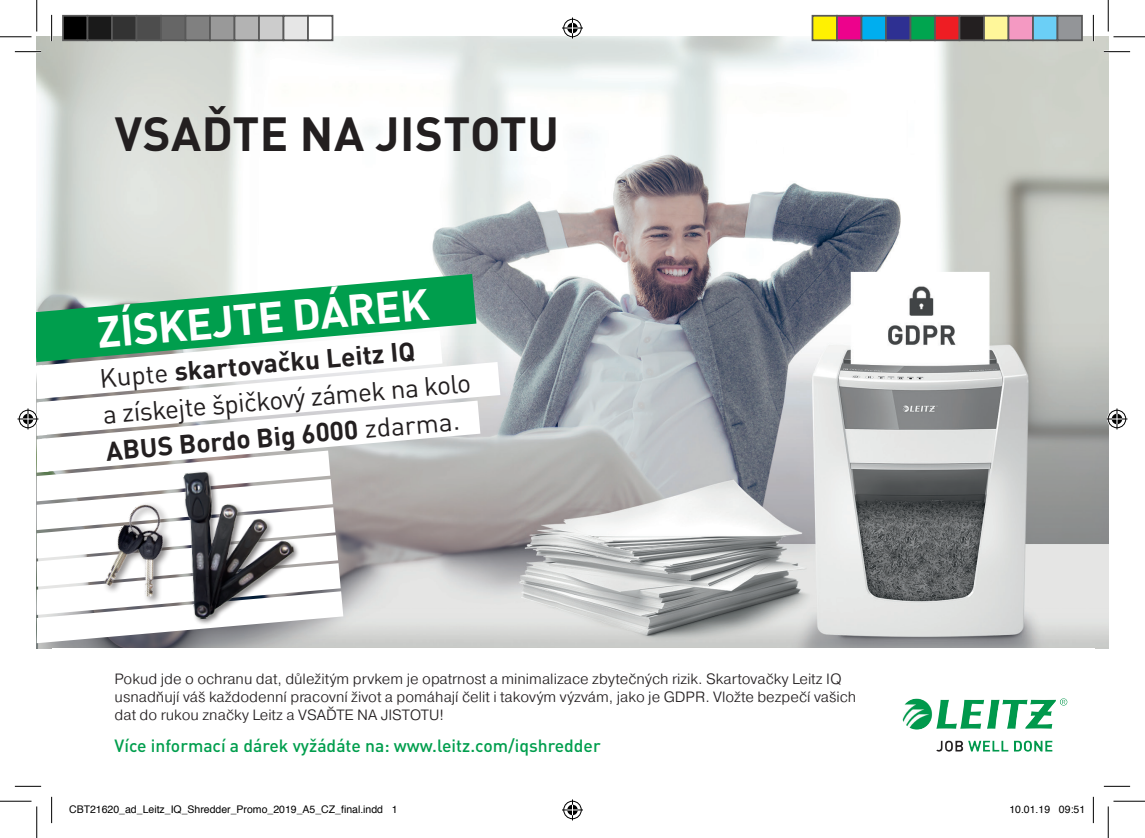
<style>
.page{position:relative;width:1145px;height:838px;background:#fff}
.page>*{position:absolute;margin:0;border:0;box-sizing:border-box;transform-origin:0 0}
.t1{font:700 47.25px "DIN Pro";letter-spacing:.01em;color:#231f20}
.t2{font:700 43.23px "DIN Pro";color:#fff}
.t3{font:26.25px/36.6px "DIN Pro";color:#231f20}
.t4{font:500 17.5px "DIN Pro";color:#009e4d}
.t5{font:300 14.88px/17.8px "Pragmatica";color:#231f20}
.t6{font:10.5px "Helvetica";color:#000}
.s1{font-weight:700}
</style>
<div class="page">
<img style="left:37px;top:37px;width:1071px;height:611px">
<svg style="left:515px;top:342px;width:20px;height:112px;background:#969ea5"></svg>
<svg style="left:343px;top:391px;width:172px;height:100px"></svg>
<svg style="left:37px;top:245px;width:491px;height:146px"></svg>
<img style="left:902px;top:698px;width:165px;height:31px">
<hr style="left:15px;top:51px;width:26px;height:2px;background:#fff">
<hr style="left:1104px;top:51px;width:26px;height:2px;background:#fff">
<hr style="left:51px;top:15px;width:2px;height:26px;background:#fff">
<hr style="left:1092px;top:15px;width:2px;height:26px;background:#fff">
<svg style="left:15px;top:51px;width:26px;height:1px"></svg>
<svg style="left:1104px;top:51px;width:26px;height:1px"></svg>
<svg style="left:15px;top:786px;width:26px;height:1px"></svg>
<svg style="left:1104px;top:786px;width:26px;height:1px"></svg>
<svg style="left:51px;top:15px;width:1px;height:26px"></svg>
<svg style="left:51px;top:796px;width:1px;height:27px"></svg>
<svg style="left:1093px;top:15px;width:1px;height:26px"></svg>
<svg style="left:1093px;top:796px;width:1px;height:27px"></svg>
<hr style="left:0;top:36px;width:32px;height:1px;background:#000">
<hr style="left:1113px;top:36px;width:32px;height:1px;background:#000">
<hr style="left:0;top:800px;width:32px;height:1px;background:#000">
<hr style="left:1113px;top:800px;width:32px;height:1px;background:#000">
<hr style="left:36px;top:0;width:1px;height:31px;background:#000">
<hr style="left:36px;top:806px;width:1px;height:31px;background:#000">
<hr style="left:1108px;top:0;width:1px;height:31px;background:#000">
<hr style="left:1108px;top:806px;width:1px;height:31px;background:#000">
<svg style="left:562px;top:18px;width:21px;height:21px"></svg>
<svg style="left:562px;top:799px;width:21px;height:21px"></svg>
<svg style="left:18px;top:365px;width:325px;height:278px"></svg>
<svg style="left:1106px;top:408px;width:21px;height:21px"></svg>
<div style="left:63px;top:16px;width:25px;height:24px;background:#000"></div>
<div style="left:62px;top:15px;width:26px;height:26px;border:2px solid #595959"></div>
<div style="left:88px;top:16px;width:24px;height:24px;background:#1a1a1a"></div>
<div style="left:87px;top:15px;width:26px;height:26px;border:2px solid #595959"></div>
<div style="left:112px;top:16px;width:25px;height:24px;background:#333"></div>
<div style="left:111px;top:15px;width:26px;height:26px;border:2px solid #595959"></div>
<div style="left:137px;top:16px;width:24px;height:24px;background:#4d4d4d"></div>
<div style="left:136px;top:15px;width:26px;height:26px;border:2px solid #595959"></div>
<div style="left:161px;top:16px;width:25px;height:24px;background:#666"></div>
<div style="left:160px;top:15px;width:26px;height:26px;border:2px solid #595959"></div>
<div style="left:186px;top:16px;width:24px;height:24px;background:#808080"></div>
<div style="left:185px;top:15px;width:26px;height:26px;border:2px solid #595959"></div>
<div style="left:210px;top:16px;width:25px;height:24px;background:#999"></div>
<div style="left:209px;top:15px;width:26px;height:26px;border:2px solid #595959"></div>
<div style="left:235px;top:16px;width:24px;height:24px;background:#b3b3b3"></div>
<div style="left:234px;top:15px;width:26px;height:26px;border:2px solid #595959"></div>
<div style="left:259px;top:16px;width:25px;height:24px;background:#ccc"></div>
<div style="left:258px;top:15px;width:26px;height:26px;border:2px solid #595959"></div>
<div style="left:284px;top:16px;width:24px;height:24px;background:#e6e6e6"></div>
<div style="left:283px;top:15px;width:26px;height:26px;border:2px solid #595959"></div>
<div style="left:308px;top:16px;width:25px;height:24px;background:#fff"></div>
<div style="left:307px;top:15px;width:26px;height:26px;border:2px solid #595959"></div>
<div style="left:812px;top:16px;width:25px;height:24px;background:#fff101"></div>
<div style="left:812px;top:15px;width:26px;height:26px;border:2px solid #595959"></div>
<div style="left:837px;top:16px;width:24px;height:24px;background:#ed028c"></div>
<div style="left:836px;top:15px;width:26px;height:26px;border:2px solid #595959"></div>
<div style="left:861px;top:16px;width:25px;height:24px;background:#00aeef"></div>
<div style="left:861px;top:15px;width:26px;height:26px;border:2px solid #595959"></div>
<div style="left:886px;top:16px;width:24px;height:24px;background:#2e3092"></div>
<div style="left:885px;top:15px;width:26px;height:26px;border:2px solid #595959"></div>
<div style="left:910px;top:16px;width:25px;height:24px;background:#00a54f"></div>
<div style="left:910px;top:15px;width:26px;height:26px;border:2px solid #595959"></div>
<div style="left:935px;top:16px;width:24px;height:24px;background:#ee1d23"></div>
<div style="left:934px;top:15px;width:26px;height:26px;border:2px solid #595959"></div>
<div style="left:959px;top:16px;width:25px;height:24px;background:#231f20"></div>
<div style="left:959px;top:15px;width:26px;height:26px;border:2px solid #595959"></div>
<div style="left:984px;top:16px;width:24px;height:24px;background:#fff79a"></div>
<div style="left:983px;top:15px;width:26px;height:26px;border:2px solid #595959"></div>
<div style="left:1008px;top:16px;width:25px;height:24px;background:#f499c2"></div>
<div style="left:1008px;top:15px;width:26px;height:26px;border:2px solid #595959"></div>
<div style="left:1033px;top:16px;width:24px;height:24px;background:#6bcff6"></div>
<div style="left:1032px;top:15px;width:26px;height:26px;border:2px solid #595959"></div>
<div style="left:1057px;top:16px;width:25px;height:24px;background:#939598"></div>
<div style="left:1057px;top:15px;width:26px;height:26px;border:2px solid #595959"></div>
<h1 class="t1" style="left:115px;top:102px;width:446px">VSAĎTE NA JISTOTU</h1>
<h2 class="t2" style="left:95px;top:303px;width:335px;rotate:-5deg">ZÍSKEJTE DÁREK</h2>
<h3 class="t3" style="left:98px;top:359px;width:371px;rotate:-5deg">Kupte <span class="s1">skartovačku Leitz IQ<br></span>a získejte špičkový zámek na kolo<br><span class="s1">ABUS Bordo Big 6000</span> zdarma.</h3>
<p class="t5" style="left:115px;top:669px;width:743px">Pokud jde o ochranu dat, důležitým prvkem je opatrnost a minimalizace zbytečných rizik. Skartovačky Leitz IQ usnadňují váš každodenní pracovní život a pomáhají čelit i takovým výzvám, jako je GDPR. Vložte bezpečí vašich dat do rukou značky Leitz a VSAĎTE NA JISTOTU!</p>
<p class="t4" style="left:115px;top:733px;width:488px">Více informací a dárek vyžádáte na: www.leitz.com/iqshredder</p>
<p class="t6" style="left:69px;top:800px;width:330px">CBT21620_ad_Leitz_IQ_Shredder_Promo_2019_A5_CZ_final.indd 1</p>
<p class="t6" style="left:1009px;top:800px;width:77px">10.01.19 09:51</p>
</div>
